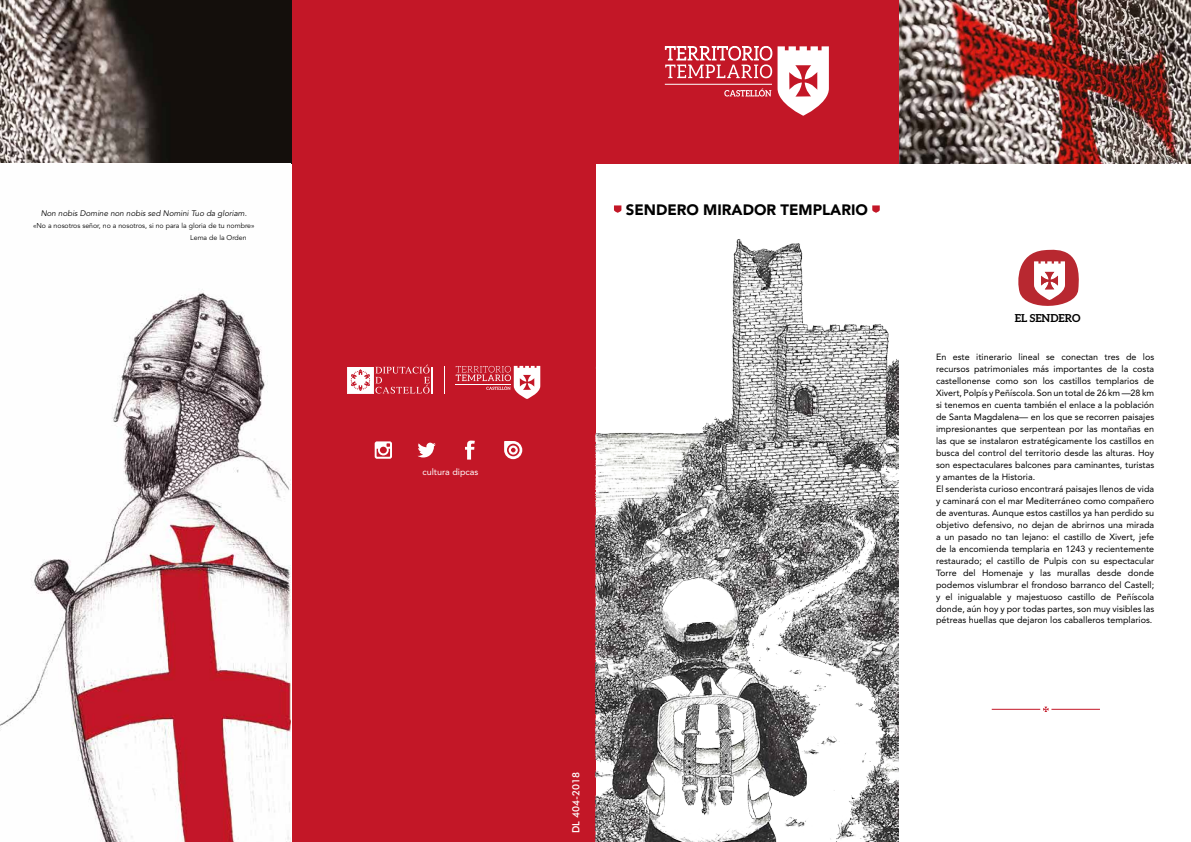
<style>
.page{position:relative;width:1191px;height:842px;background:#fff}
.page>*{position:absolute;margin:0;border:0;box-sizing:border-box;transform-origin:0 0}
.t1{font:900 15px "Avenir LT Std";color:#000}
.t2{font:700 11px "Aleo";color:#000}
.t3{font:500 10px "Futura BT";color:#fff}
.t4{font:9px/12px "Avenir LT Std";color:#000}
.t5{font:9px "Avenir LT Std";color:#fff}
.t6{font:italic 8px "Avenir LT Std";color:#000}
.t7{font:7px/12px "Avenir LT Std";color:#000}
</style>
<div class="page">
<img style="left:898px;top:0;width:293px;height:163px">
<img style="left:0;top:0;width:292px;height:163px">
<div style="left:292px;top:0;width:303px;height:842px;background:#c31727"></div>
<div style="left:595px;top:0;width:303px;height:163px;background:#c31727"></div>
<svg style="left:665px;top:46px;width:164px;height:70px"></svg>
<svg style="left:375px;top:441px;width:17px;height:18px"></svg>
<svg style="left:418px;top:443px;width:18px;height:14px"></svg>
<svg style="left:465px;top:441px;width:10px;height:19px"></svg>
<svg style="left:504px;top:441px;width:18px;height:18px"></svg>
<hr style="left:455px;top:384px;width:56px;height:1px;background:#fff">
<svg style="left:456px;top:366px;width:84px;height:33px"></svg>
<svg style="left:347px;top:364px;width:86px;height:30px"></svg>
<svg style="left:444px;top:367px;width:1px;height:27px"></svg>
<hr style="left:991px;top:709px;width:49px;height:1px;background:#c31727">
<svg style="left:1043px;top:707px;width:5px;height:5px"></svg>
<hr style="left:1051px;top:709px;width:49px;height:1px;background:#c31727">
<svg style="left:1018px;top:249px;width:61px;height:57px"></svg>
<img style="left:0;top:289px;width:290px;height:553px">
<img style="left:595px;top:232px;width:303px;height:610px">
<svg style="left:872px;top:205px;width:7px;height:8px"></svg>
<svg style="left:614px;top:205px;width:7px;height:8px"></svg>
<p class="t6" style="left:41px;top:209px;width:208px">Non nobis Domine non nobis sed Nomini Tuo da gloriam.</p>
<p class="t7" style="left:190px;top:220px;width:66px;text-indent:-157px">«No a nosotros señor, no a nosotros, si no para la gloria de tu nombre»<br>Lema de la Orden</p>
<p class="t5" style="left:422px;top:466px;width:57px">cultura dipcas</p>
<h1 class="t1" style="left:626px;top:201px;width:244px">SENDERO MIRADOR TEMPLARIO</h1>
<p class="t3" style="left:570px;top:833px;width:63px;rotate:-90deg">DL 404-2018</p>
<p class="t2" style="left:1014px;top:312px;width:67px">EL SENDERO</p>
<p class="t4" style="left:936px;top:351px;width:220px">En este itinerario lineal se conectan tres de los recursos patrimoniales más importantes de la costa castellonense como son los castillos templarios de Xivert, Polpís y Peñíscola. Son un total de 26 km —28 km si tenemos en cuenta también el enlace a la población de Santa Magdalena— en los que se recorren paisajes impresionantes que serpentean por las montañas en las que se instalaron estratégicamente los castillos en busca del control del territorio desde las alturas. Hoy son espectaculares balcones para caminantes, turistas y amantes de la Historia.<br>El senderista curioso encontrará paisajes llenos de vida y caminará con el mar Mediterráneo como compañero de aventuras. Aunque estos castillos ya han perdido su objetivo defensivo, no dejan de abrirnos una mirada a un pasado no tan lejano: el castillo de Xivert, jefe de la encomienda templaria en 1243 y recientemente restaurado; el castillo de Pulpis con su espectacular Torre del Homenaje y las murallas desde donde podemos vislumbrar el frondoso barranco del Castell; y el inigualable y majestuoso castillo de Peñíscola donde, aún hoy y por todas partes, son muy visibles las pétreas huellas que dejaron los caballeros templarios.</p>
</div>
